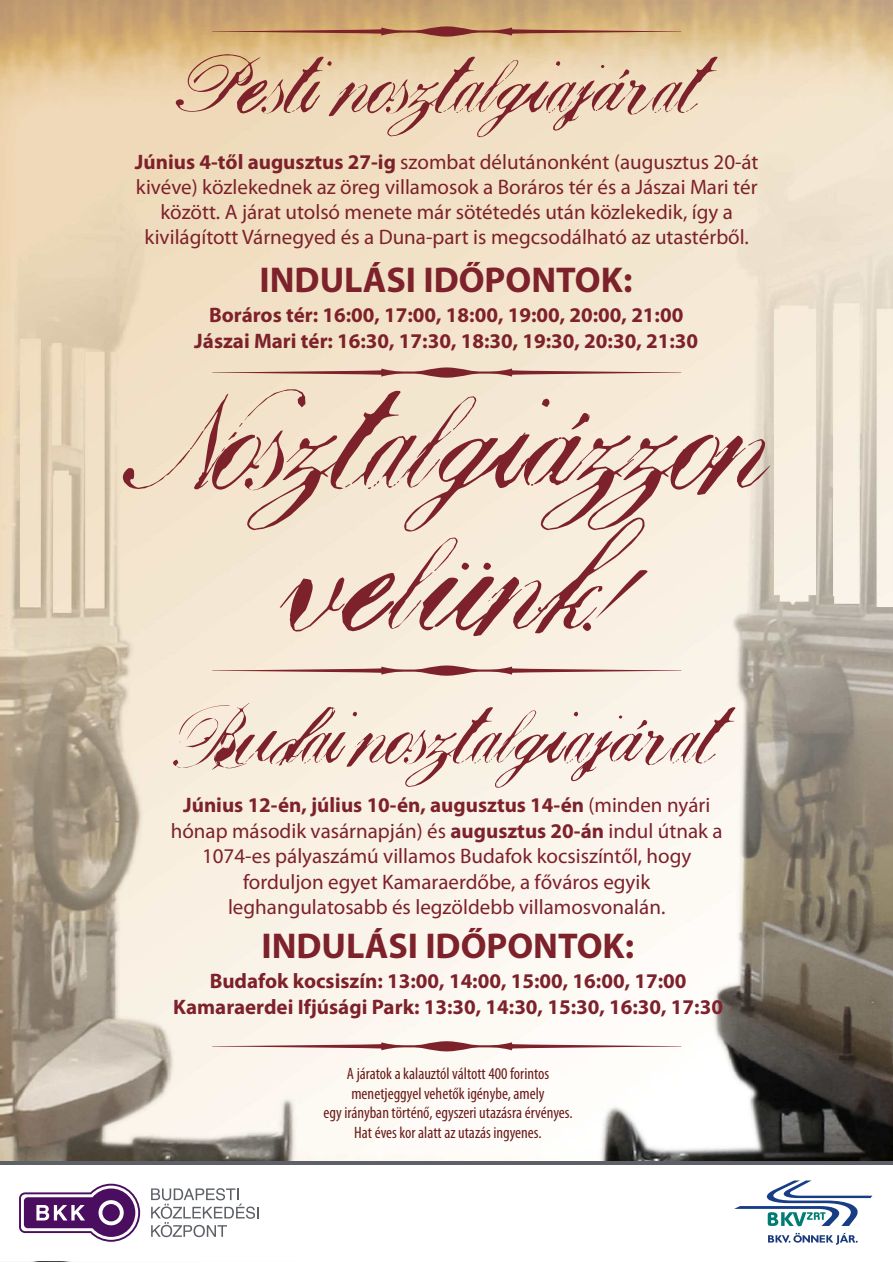
<style>
.page{position:relative;width:893px;height:1263px;background:#fff}
.page>*{position:absolute;margin:0;border:0;box-sizing:border-box;transform-origin:0 0}
.t1{font:700 94.5px/141.1px "Chato Band Smooth";color:#7d212b;text-align:center}
.t2{font:700 54px "Chato Band Smooth";color:#7d212b}
.t3{font:700 36px "Myriad Pro";color:#7d212b}
.t4{font:21px/25.5px "Myriad Pro";color:#7d212b;text-align:center}
.t5{font:700 21px/26px "Myriad Pro";color:#7d212b;text-align:center}
.t6{font:condensed 16.5px/19.6px "Myriad Pro";color:#6b1c1a;text-align:center}
.s1{font-weight:700}
</style>
<div class="page">
<img style="left:0;top:0;width:893px;height:1161px">
<svg style="left:19px;top:1184px;width:121px;height:58px"></svg>
<svg style="left:151px;top:1188px;width:108px;height:49px"></svg>
<hr style="left:0;top:1161px;width:893px;height:3px;background:#5d6067">
<svg style="left:734px;top:1180px;width:138px;height:46px"></svg>
<svg style="left:768px;top:1233px;width:90px;height:12px"></svg>
<svg style="left:212px;top:665px;width:469px;height:11px"></svg>
<svg style="left:212px;top:1041px;width:469px;height:10px"></svg>
<svg style="left:212px;top:367px;width:469px;height:11px"></svg>
<svg style="left:212px;top:26px;width:469px;height:11px"></svg>
<h2 class="t2" style="left:188px;top:62px;width:510px">Pesti nosztalgiajárat</h2>
<p class="t4" style="left:135px;top:151px;width:625px"><span class="s1">Június 4-től augusztus 27-ig</span> szombat délutánonként (augusztus 20-át kivéve) közlekednek az öreg villamosok a Boráros tér és a Jászai Mari tér között. A járat utolsó menete már sötétedés után közlekedik, így a kivilágított Várnegyed és a Duna-part is megcsodálható az utastérből.</p>
<h3 class="t3" style="left:260px;top:265px;width:374px">INDULÁSI IDŐPONTOK:</h3>
<p class="t5" style="left:194px;top:304px;width:505px">Boráros tér: 16:00, 17:00, 18:00, 19:00, 20:00, 21:00<br>Jászai Mari tér: 16:30, 17:30, 18:30, 19:30, 20:30, 21:30</p>
<h1 class="t1" style="left:161px;top:384px;width:607px">Nosztalgiázzon velünk!</h1>
<h2 class="t2" style="left:192px;top:712px;width:524px">Budai nosztalgiajárat</h2>
<p class="t4" style="left:171px;top:794px;width:553px"><span class="s1">Június 12-én, július 10-én, augusztus 14-én</span> (minden nyári hónap második vasárnapján) és <span class="s1">augusztus 20-án</span> indul útnak a 1074-es pályaszámú villamos Budafok kocsiszíntől, hogy forduljon egyet Kamaraerdőbe, a főváros egyik leghangulatosabb és legzöldebb villamosvonalán.</p>
<h3 class="t3" style="left:261px;top:931px;width:374px">INDULÁSI IDŐPONTOK:</h3>
<p class="t5" style="left:173px;top:970px;width:551px">Budafok kocsiszín: 13:00, 14:00, 15:00, 16:00, 17:00<br>Kamaraerdei Ifjúsági Park: 13:30, 14:30, 15:30, 16:30, 17:30</p>
<p class="t6" style="left:323px;top:1065px;width:251px">A járatok a kalauztól váltott 400 forintos menetjeggyel vehetők igénybe, amely<br>egy irányban történő, egyszeri utazásra érvényes.<br>Hat éves kor alatt az utazás ingyenes.</p>
</div>
